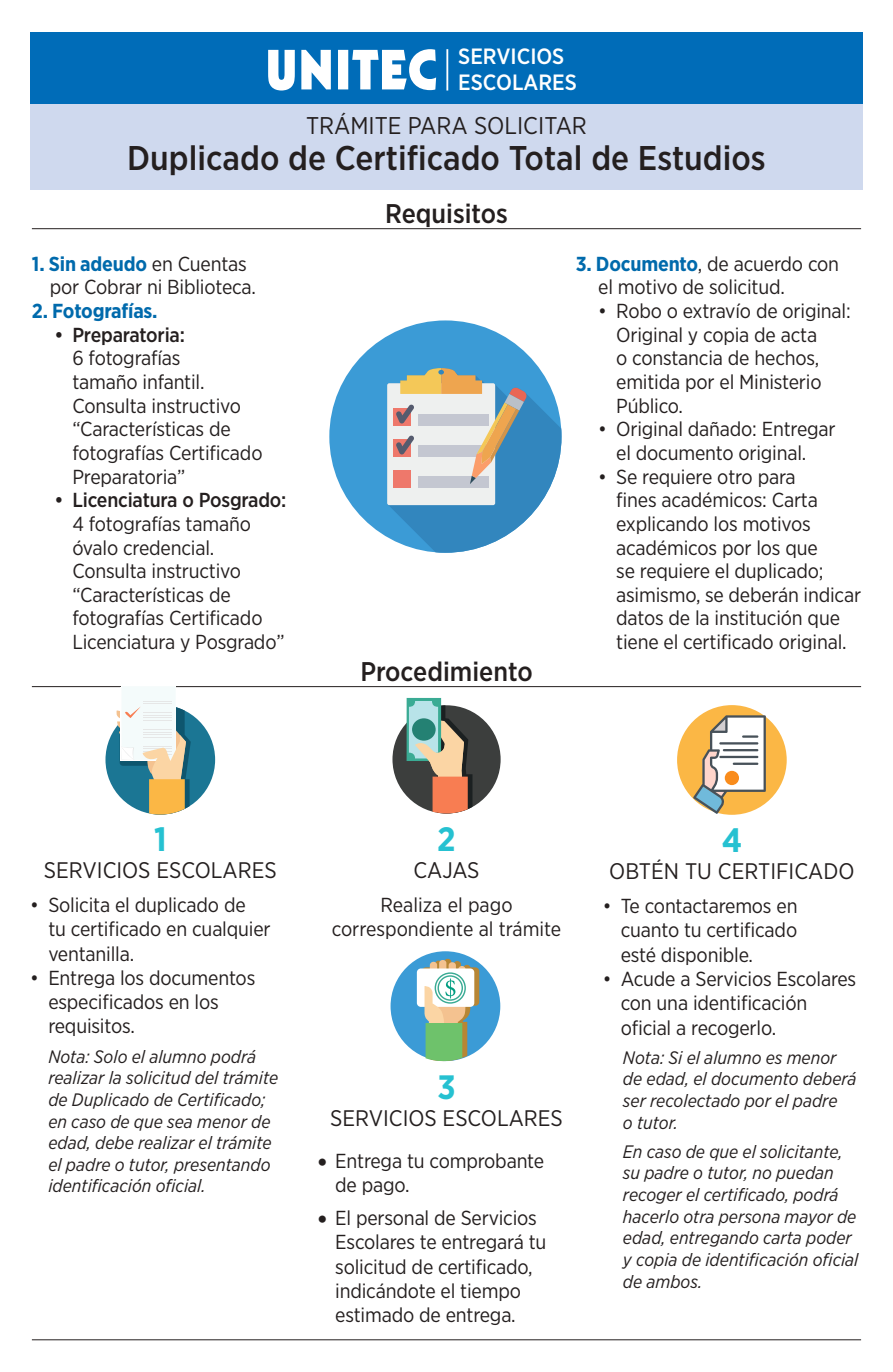
<style>
.page{position:relative;width:893px;height:1372px;background:#fff}
.page>*{position:absolute;margin:0;border:0;box-sizing:border-box;transform-origin:0 0}
.t1{font:500 34.2px "Gotham Narrow";color:#241f1f}
.t2{font:700 33.75px "Gotham Narrow";color:#26c1d1}
.t3{font:500 27px "Gotham Narrow";color:#241f1f}
.t4{font:24.07px "Gotham Narrow";color:#241f1f}
.t5{font:22.5px "Gotham Narrow";color:#241f1f}
.t6{font:500 22.05px/25.9px "Gotham Narrow";color:#fff}
.t7{font:20.25px/23.6px "Gotham Narrow";letter-spacing:-.01em;color:#241f1f}
.t8{font:500 20.25px "Gotham Narrow";letter-spacing:-.01em;color:#241f1f}
.t9{font:700 20.25px "Gotham Narrow";letter-spacing:-.01em;color:#006aac}
.t10{font:italic 18px/21.6px "Gotham Narrow";color:#241f1f}
.s1{font-weight:700;color:#006aac}
.s2{font-family:"Minion Pro";font-size:27px}
</style>
<div class="page">
<div style="left:30px;top:32px;width:833px;height:72px;background:#006cb8"></div>
<div style="left:30px;top:104px;width:833px;height:85px;background:#cfd9ee"></div>
<hr style="left:32px;top:686px;width:829px;height:1px;background:#241f1f">
<hr style="left:32px;top:228px;width:829px;height:1px;background:#241f1f">
<hr style="left:32px;top:1339px;width:829px;height:1px;background:#241f1f">
<div style="left:392px;top:705px;width:109px;height:108px;background:#3c3e3d;border-radius:50%"></div>
<div style="left:407px;top:698px;width:34px;height:63px;background:#3aab94"></div>
<svg style="left:409px;top:701px;width:29px;height:57px"></svg>
<svg style="left:411px;top:705px;width:61px;height:108px"></svg>
<div style="left:105px;top:705px;width:110px;height:109px;background:#1b7694;border-radius:50%"></div>
<svg style="left:114px;top:686px;width:77px;height:128px"></svg>
<div style="left:329px;top:320px;width:232px;height:232px;background:#3b9bd6;border-radius:50%"></div>
<svg style="left:387px;top:368px;width:174px;height:184px"></svg>
<div style="left:677px;top:705px;width:110px;height:109px;background:#fbb745;border-radius:50%"></div>
<svg style="left:693px;top:715px;width:73px;height:98px"></svg>
<div style="left:725px;top:770px;width:14px;height:15px;background:#f98c1c;border-radius:50%"></div>
<div style="left:391px;top:951px;width:109px;height:110px;background:#3b9bd6;border-radius:50%"></div>
<div style="left:417px;top:968px;width:57px;height:38px;background:#fff;border-radius:4px"></div>
<svg style="left:422px;top:958px;width:57px;height:103px"></svg>
<svg style="left:268px;top:49px;width:168px;height:41px"></svg>
<hr style="left:446px;top:49px;width:2px;height:41px;background:#fff">
<p class="t6" style="left:458px;top:43px;width:120px">SERVICIOS<br>ESCOLARES</p>
<p class="t4" style="left:306px;top:110px;width:282px">TRÁMITE PARA SOLICITAR</p>
<h1 class="t1" style="left:127px;top:136px;width:640px">Duplicado de Certificado Total de Estudios</h1>
<p class="t7" style="left:50px;top:251px;width:208px;text-indent:-18px"><span class="s1">1. Sin adeudo</span> en Cuentas por Cobrar ni Biblioteca.</p>
<p class="t9" style="left:32px;top:298px;width:127px">2. Fotografías.</p>
<p class="t8" style="left:54px;top:322px;width:132px">• Preparatoria:</p>
<p class="t7" style="left:72px;top:346px;width:192px">6 fotografías<br>tamaño infantil.<br>Consulta instructivo “Características de fotografías Certificado<br>Preparatoria”</p>
<p class="t8" style="left:54px;top:487px;width:234px">• Licenciatura o Posgrado:</p>
<p class="t7" style="left:72px;top:511px;width:214px">4 fotografías tamaño óvalo credencial.<br>Consulta instructivo “Características de fotografías Certificado<br>Licenciatura y Posgrado”</p>
<h3 class="t3" style="left:385px;top:197px;width:124px">Requisitos</h3>
<h3 class="t3" style="left:360px;top:654px;width:174px">Procedimiento</h3>
<p class="t7" style="left:598px;top:251px;width:242px;text-indent:-22px"><span class="s1">3. Documento</span>, de acuerdo con el motivo de solicitud.</p>
<p class="t7" style="left:616px;top:299px;width:236px;text-indent:-18px">• Robo o extravío de original:<br>Original y copia de acta<br>o constancia de hechos, emitida por el Ministerio<br>Público.</p>
<p class="t7" style="left:598px;top:417px;width:239px;text-align:center">• Original dañado: Entregar el documento original.</p>
<p class="t7" style="left:616px;top:464px;width:246px;text-indent:-18px">• Se requiere otro para<br>fines académicos: Carta explicando los motivos académicos por los que<br>se requiere el duplicado; asimismo, se deberán indicar datos de la institución que tiene el certificado original.</p>
<h2 class="t2" style="left:154px;top:817px;width:14px">1</h2>
<p class="t5" style="left:44px;top:856px;width:234px">SERVICIOS ESCOLARES</p>
<p class="t7" style="left:48px;top:892px;width:224px;line-height:24.3px;text-indent:-18px">• Solicita el duplicado de<br>tu certificado en cualquier ventanilla.</p>
<p class="t7" style="left:48px;top:965px;width:208px;line-height:24.3px;text-indent:-18px">• Entrega los documentos especificados en los requisitos.</p>
<p class="t10" style="left:48px;top:1045px;width:231px">Nota: Solo el alumno podrá realizar la solicitud del trámite de Duplicado de Certificado; en caso de que sea menor de edad, debe realizar el trámite el padre o tutor, presentando identificación oficial.</p>
<h2 class="t2" style="left:437px;top:817px;width:20px">2</h2>
<p class="t5" style="left:413px;top:856px;width:68px">CAJAS</p>
<p class="t7" style="left:332px;top:892px;width:231px;line-height:24.3px;text-align:center">Realiza el pago correspondiente al trámite</p>
<h2 class="t2" style="left:437px;top:1065px;width:20px">3</h2>
<p class="t5" style="left:330px;top:1104px;width:234px">SERVICIOS ESCOLARES</p>
<p class="t7" style="left:335px;top:1148px;width:210px;line-height:24.3px;text-indent:-18px"><span class="s2">•</span> Entrega tu comprobante de pago.</p>
<p class="t7" style="left:335px;top:1205px;width:213px;line-height:24.3px;text-indent:-18px"><span class="s2">•</span> El personal de Servicios<br>Escolares te entregará tu solicitud de certificado, indicándote el tiempo estimado de entrega.</p>
<h2 class="t2" style="left:722px;top:818px;width:22px">4</h2>
<p class="t5" style="left:609px;top:857px;width:247px">OBTÉN TU CERTIFICADO</p>
<p class="t7" style="left:621px;top:893px;width:178px;line-height:24.3px;text-align:justify;text-indent:-18px">• Te contactaremos en cuanto tu certificado esté disponible.</p>
<p class="t7" style="left:621px;top:966px;width:237px;line-height:24.3px;text-indent:-18px">• Acude a Servicios Escolares con una identificación oficial a recogerlo.</p>
<p class="t10" style="left:623px;top:1046px;width:235px">Nota: Si el alumno es menor de edad, el documento deberá ser recolectado por el padre<br>o tutor.</p>
<p class="t10" style="left:623px;top:1140px;width:237px">En caso de que el solicitante, su padre o tutor, no puedan recoger el certificado, podrá hacerlo otra persona mayor de edad, entregando carta poder y copia de identificación oficial de ambos.</p>
</div>
